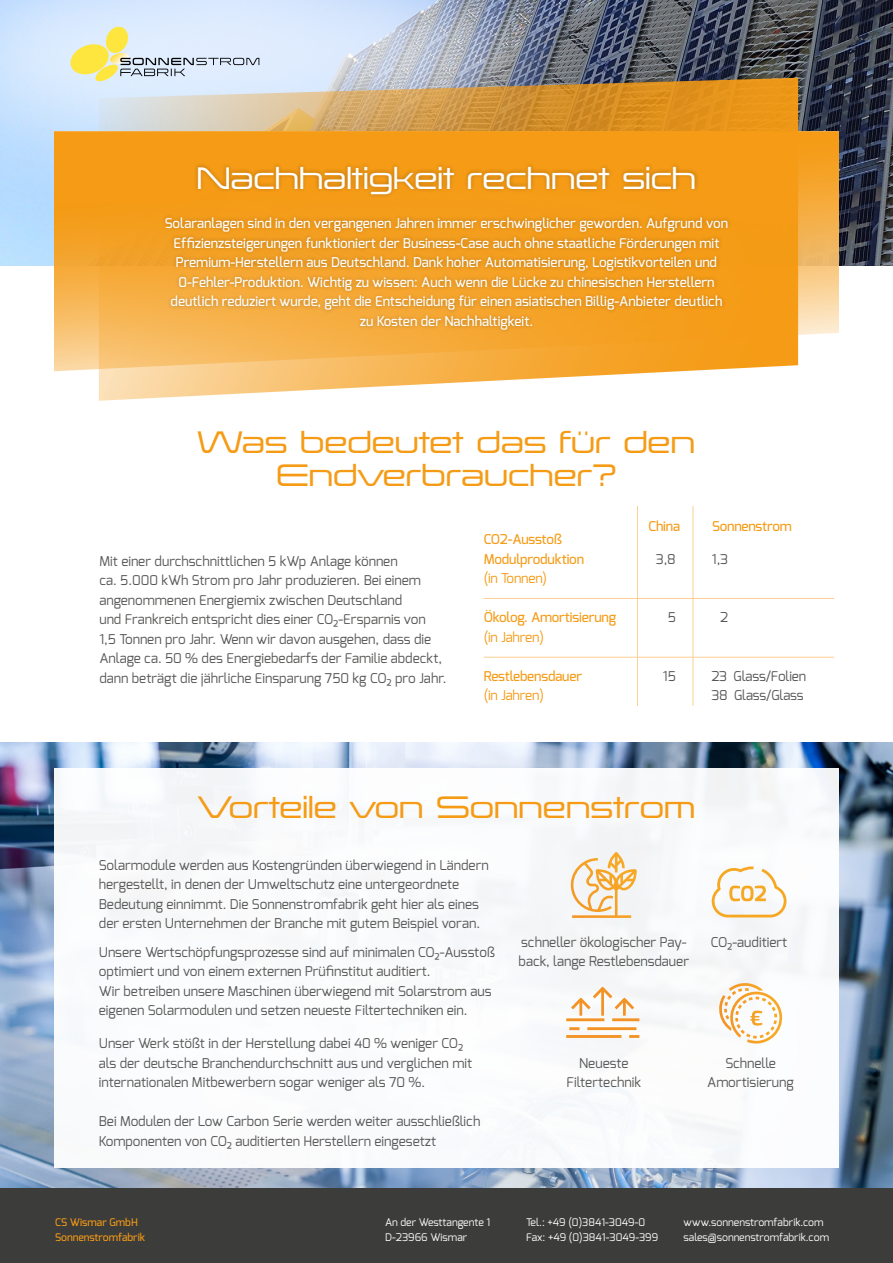
<style>
.page{position:relative;width:893px;height:1263px;background:#fff}
.page>*{position:absolute;margin:0;border:0;box-sizing:border-box;transform-origin:0 0}
.t1{font:27px/33px "Korataki Lt";color:#f59b15;text-align:center}
.t2{font:27px "Korataki Lt";color:#fff}
.t3{font:13.5px/19.5px "Exo";color:#575756}
.t4{font:500 13.5px/19.5px "Exo";color:#fff;text-align:center}
.t5{font:500 13.5px/19.5px "Exo";letter-spacing:-.01em;color:#f59b15}
.t6{font:13.5px "Exo";letter-spacing:-.01em;color:#f59b15}
.t7{font:10.5px "Exo";color:#fff}
.t8{font:500 10.5px "Exo";color:#f59b15}
</style>
<div class="page">
<img style="left:0;top:0;width:893px;height:266px">
<img style="left:0;top:0;width:630px;height:238px">
<img style="left:0;top:743px;width:893px;height:445px">
<div style="left:54px;top:768px;width:785px;height:399px;background:#fff"></div>
<svg style="left:99px;top:78px;width:699px;height:323px"></svg>
<svg style="left:54px;top:131px;width:785px;height:240px;background:#f5a732"></svg>
<svg style="left:719px;top:983px;width:63px;height:60px"></svg>
<svg style="left:71px;top:27px;width:188px;height:54px;background:#d9e0d3"></svg>
<div style="left:161px;top:213px;width:571px;height:121px;background:#000;opacity:.25"></div>
<div style="left:194px;top:162px;width:506px;height:37px;background:#000;opacity:.25"></div>
<div style="left:0;top:1188px;width:893px;height:75px;background:#3c3c3b"></div>
<hr style="left:484px;top:657px;width:350px;height:1px;background:#fccf95">
<hr style="left:484px;top:598px;width:350px;height:1px;background:#fccf95">
<hr style="left:637px;top:506px;width:1px;height:200px;background:#fccf95">
<hr style="left:693px;top:506px;width:1px;height:200px;background:#fccf95">
<svg style="left:712px;top:866px;width:74px;height:51px"></svg>
<svg style="left:566px;top:987px;width:73px;height:51px"></svg>
<svg style="left:571px;top:852px;width:66px;height:66px"></svg>
<h1 class="t2" style="left:197px;top:162px;width:501px">Nachhaltigkeit rechnet sich</h1>
<p class="t4" style="left:165px;top:214px;width:565px">Solaranlagen sind in den vergangenen Jahren immer erschwinglicher geworden. Aufgrund von Effizienzsteigerungen funktioniert der Business-Case auch ohne staatliche Förderungen mit Premium-Herstellern aus Deutschland. Dank hoher Automatisierung, Logistikvorteilen und 0-Fehler-Produktion. Wichtig zu wissen: Auch wenn die Lücke zu chinesischen Herstellern deutlich reduziert wurde, geht die Entscheidung für einen asiatischen Billig-Anbieter deutlich zu Kosten der Nachhaltigkeit.</p>
<h1 class="t1" style="left:198px;top:426px;width:499px">Was bedeutet das für den<br>Endverbraucher?</h1>
<p class="t3" style="left:99px;top:551px;width:348px">Mit einer durchschnittlichen 5 kWp Anlage können<br>ca. 5.000 kWh Strom pro Jahr produzieren. Bei einem angenommenen Energiemix zwischen Deutschland<br>und Frankreich entspricht dies einer CO₂-Ersparnis von<br>1,5 Tonnen pro Jahr. Wenn wir davon ausgehen, dass die Anlage ca. 50 % des Energiebedarfs der Familie abdeckt, dann beträgt die jährliche Einsparung 750 kg CO₂ pro Jahr.</p>
<p class="t5" style="left:484px;top:529px;width:102px">CO2-Ausstoß<br>Modulproduktion</p>
<p class="t5" style="left:648px;top:517px;width:33px">China</p>
<p class="t5" style="left:712px;top:517px;width:81px">Sonnenstrom</p>
<p class="t3" style="left:656px;top:549px;width:21px">3,8</p>
<p class="t3" style="left:712px;top:549px;width:18px">1,3</p>
<p class="t6" style="left:484px;top:570px;width:65px">(in Tonnen)</p>
<p class="t5" style="left:484px;top:607px;width:134px">Ökolog. Amortisierung</p>
<p class="t3" style="left:668px;top:607px;width:10px">5</p>
<p class="t3" style="left:720px;top:607px;width:10px">2</p>
<p class="t6" style="left:484px;top:628px;width:62px">(in Jahren)</p>
<p class="t5" style="left:484px;top:666px;width:100px">Restlebensdauer</p>
<p class="t3" style="left:663px;top:666px;width:14px">15</p>
<p class="t3" style="left:711px;top:666px;width:96px">23 Glass/Folien</p>
<p class="t6" style="left:484px;top:687px;width:62px">(in Jahren)</p>
<p class="t3" style="left:711px;top:685px;width:94px">38 Glass/Glass</p>
<h1 class="t1" style="left:198px;top:791px;width:499px">Vorteile von Sonnenstrom</h1>
<p class="t3" style="left:99px;top:855px;width:391px">Solarmodule werden aus Kostengründen überwiegend in Ländern hergestellt, in denen der Umweltschutz eine untergeordnete Bedeutung einnimmt. Die Sonnenstromfabrik geht hier als eines der ersten Unternehmen der Branche mit gutem Beispiel voran.</p>
<p class="t3" style="left:99px;top:942px;width:397px">Unsere Wertschöpfungsprozesse sind auf minimalen CO₂-Ausstoß optimiert und von einem externen Prüfinstitut auditiert.<br>Wir betreiben unsere Maschinen überwiegend mit Solarstrom aus eigenen Solarmodulen und setzen neueste Filtertechniken ein.</p>
<p class="t3" style="left:99px;top:1034px;width:375px">Unser Werk stößt in der Herstellung dabei 40 % weniger CO₂ als der deutsche Branchendurchschnitt aus und verglichen mit internationalen Mitbewerbern sogar weniger als 70 %.</p>
<p class="t3" style="left:99px;top:1112px;width:383px">Bei Modulen der Low Carbon Serie werden weiter ausschließlich<br>Komponenten von CO₂ auditierten Herstellern eingesetzt</p>
<p class="t3" style="left:519px;top:932px;width:172px">schneller ökologischer Pay&shy;back, lange Restlebensdauer</p>
<p class="t3" style="left:711px;top:932px;width:78px">CO₂-auditiert</p>
<p class="t3" style="left:566px;top:1053px;width:76px;text-align:center">Neueste<br>Filtertechnik</p>
<p class="t3" style="left:707px;top:1053px;width:88px;text-align:center">Schnelle<br>Amortisierung</p>
<p class="t8" style="left:55px;top:1215px;width:84px">CS Wismar GmbH</p>
<p class="t7" style="left:385px;top:1215px;width:107px">An der Westtangente 1</p>
<p class="t7" style="left:526px;top:1215px;width:121px">Tel.: +49 (0)3841-3049-0</p>
<p class="t7" style="left:684px;top:1215px;width:142px">www.sonnenstromfabrik.com</p>
<p class="t8" style="left:55px;top:1230px;width:92px">Sonnenstromfabrik</p>
<p class="t7" style="left:385px;top:1230px;width:84px">D-23966 Wismar</p>
<p class="t7" style="left:526px;top:1230px;width:134px">Fax: +49 (0)3841-3049-399</p>
<p class="t7" style="left:684px;top:1230px;width:147px">sales@sonnenstromfabrik.com</p>
</div>
